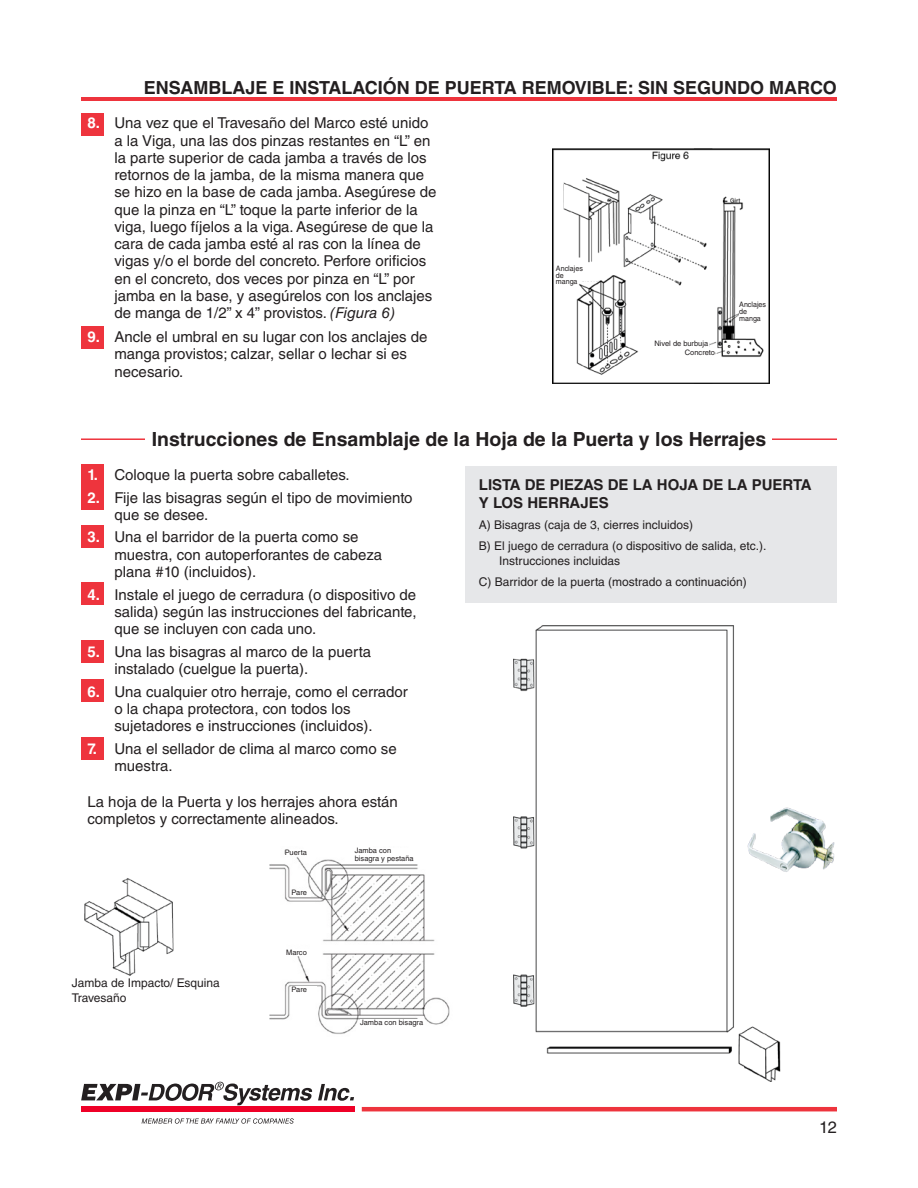
<style>
.page{position:relative;width:918px;height:1188px;background:#fff}
.page>*{position:absolute;margin:0;border:0;box-sizing:border-box;transform-origin:0 0}
.Headings{font:700 19.5px "Helvetica LT Std";color:#231f20}
.Page_headings_-_2nd_page{font:700 18px "Helvetica LT Std";color:#231f20}
.t1{font:16.5px "Helvetica LT Std";color:#231f20}
.instructions{font:15px/17.2px "Helvetica LT Std";color:#231f20}
.Parts_Headers{font:700 15px/18px "Helvetica LT Std";color:#231f20}
.Parts_list{font:12px/14.4px "Helvetica LT Std";color:#231f20}
.Parts_list-2{font:7.5px/7.5px "Helvetica LT Std";color:#231f20}
.Parts_list-3{font:7.5px/6.8px "Helvetica LT Std";color:#231f20;scale:.95 1}
.s1{font-weight:700;color:#fff}
.s2{font-style:italic}
</style>
<div class="page">
<svg style="left:81px;top:1082px;width:273px;height:23px"></svg>
<div style="left:81px;top:1107px;width:273px;height:5px;background:#ef0027"></div>
<svg style="left:142px;top:1118px;width:152px;height:6px"></svg>
<hr style="left:362px;top:1107px;width:475px;height:4px;background:#ee343d">
<hr style="left:81px;top:97px;width:756px;height:4px;background:#ee343d">
<div style="left:81px;top:113px;width:22px;height:23px;background:#ee343d"></div>
<div style="left:81px;top:326px;width:22px;height:23px;background:#ee343d"></div>
<div style="left:81px;top:464px;width:22px;height:23px;background:#ee343d"></div>
<div style="left:81px;top:487px;width:22px;height:23px;background:#ee343d"></div>
<div style="left:81px;top:525px;width:22px;height:22px;background:#ee343d"></div>
<div style="left:81px;top:582px;width:22px;height:22px;background:#ee343d"></div>
<div style="left:81px;top:640px;width:22px;height:23px;background:#ee343d"></div>
<div style="left:81px;top:680px;width:22px;height:22px;background:#ee343d"></div>
<div style="left:81px;top:737px;width:22px;height:23px;background:#ee343d"></div>
<hr style="left:81px;top:438px;width:756px;height:2px;background:#ee343d">
<img style="left:513px;top:625px;width:322px;height:456px">
<div style="left:465px;top:466px;width:372px;height:137px;background:#e6e7e9"></div>
<div style="left:146px;top:432px;width:626px;height:22px;background:#fff"></div>
<img style="left:553px;top:148px;width:216px;height:236px">
<img style="left:270px;top:850px;width:180px;height:184px">
<img style="left:84px;top:878px;width:90px;height:98px">
<div style="left:355px;top:848px;width:61px;height:15px;background:#fff"></div>
<div style="left:360px;top:1020px;width:64px;height:15px;background:#fff"></div>
<div style="left:292px;top:987px;width:25px;height:15px;background:#fff"></div>
<div style="left:292px;top:890px;width:18px;height:6px;background:#fff"></div>
<div style="left:285px;top:849px;width:36px;height:7px;background:#fff"></div>
<div style="left:286px;top:949px;width:36px;height:7px;background:#fff"></div>
<div style="left:739px;top:302px;width:28px;height:26px;background:#fff"></div>
<svg style="left:556px;top:265px;width:46px;height:24px"></svg>
<div style="left:654px;top:341px;width:55px;height:7px;background:#fff"></div>
<div style="left:661px;top:349px;width:54px;height:8px;background:#fff"></div>
<p class="Page_headings_-_2nd_page" style="left:144px;top:77px;width:695px">ENSAMBLAJE E INSTALACIÓN DE PUERTA REMOVIBLE: SIN SEGUNDO MARCO</p>
<p class="instructions" style="left:114px;top:115px;width:324px;text-indent:-27px"><span class="s1">8.</span> Una vez que el Travesaño del Marco esté unido a la Viga, una las dos pinzas restantes en “L” en la parte superior de cada jamba a través de los retornos de la jamba, de la misma manera que se hizo en la base de cada jamba. Asegúrese de que la pinza en “L” toque la parte inferior de la viga, luego fíjelos a la viga. Asegúrese de que la cara de cada jamba esté al ras con la línea de vigas y/o el borde del concreto. Perfore orificios en el concreto, dos veces por pinza en “L” por jamba en la base, y asegúrelos con los anclajes de manga de 1/2” x 4” provistos. <span class="s2">(Figura 6)</span></p>
<p class="instructions" style="left:114px;top:328px;width:315px;text-indent:-27px"><span class="s1">9.</span> Ancle el umbral en su lugar con los anclajes de manga provistos; calzar, sellar o lechar si es necesario.</p>
<p class="Parts_list-3" style="left:556px;top:265px;width:30px">Anclajes de manga</p>
<p class="Parts_list-2" style="left:654px;top:340px;width:55px">Nivel de burbuja</p>
<p class="Parts_list-2" style="left:685px;top:348px;width:32px">Concreto</p>
<p class="Parts_list-3" style="left:739px;top:301px;width:30px">Anclajes de manga</p>
<p class="Headings" style="left:152px;top:427px;width:616px">Instrucciones de Ensamblaje de la Hoja de la Puerta y los Herrajes</p>
<p class="instructions" style="left:87px;top:466px;width:264px"><span class="s1">1.</span> Coloque la puerta sobre caballetes.</p>
<p class="instructions" style="left:114px;top:489px;width:300px;text-indent:-27px"><span class="s1">2.</span> Fije las bisagras según el tipo de movimiento que se desee.</p>
<p class="instructions" style="left:114px;top:529px;width:269px;text-indent:-27px"><span class="s1">3.</span> Una el barridor de la puerta como se muestra, con autoperforantes de cabeza plana #10 (incluidos).</p>
<p class="instructions" style="left:114px;top:586px;width:304px;text-align:justify;text-indent:-27px"><span class="s1">4.</span> Instale el juego de cerradura (o dispositivo de salida) según las instrucciones del fabricante, que se incluyen con cada uno.</p>
<p class="instructions" style="left:114px;top:643px;width:258px;text-indent:-27px"><span class="s1">5.</span> Una las bisagras al marco de la puerta instalado (cuelgue la puerta).</p>
<p class="instructions" style="left:114px;top:683px;width:295px;text-indent:-27px"><span class="s1">6.</span> Una cualquier otro herraje, como el cerrador o la chapa protectora, con todos los sujetadores e instrucciones (incluidos).</p>
<p class="instructions" style="left:114px;top:740px;width:284px;text-indent:-27px"><span class="s1">7.</span> Una el sellador de clima al marco como se muestra.</p>
<p class="instructions" style="left:87px;top:793px;width:312px">La hoja de la Puerta y los herrajes ahora están completos y correctamente alineados.</p>
<p class="Parts_list" style="left:72px;top:976px;width:149px">Jamba de Impacto/ Esquina<br>Travesaño</p>
<p class="Parts_list-2" style="left:285px;top:848px;width:24px">Puerta</p>
<p class="Parts_list-2" style="left:292px;top:889px;width:17px">Pare</p>
<p class="Parts_list-2" style="left:286px;top:948px;width:22px">Marco</p>
<p class="Parts_list-2" style="left:292px;top:986px;width:17px">Pare</p>
<p class="Parts_list-2" style="left:355px;top:847px;width:60px">Jamba con bisagra y pestaña</p>
<p class="Parts_list-2" style="left:360px;top:1019px;width:65px">Jamba con bisagra</p>
<p class="Parts_Headers" style="left:479px;top:476px;width:334px">LISTA DE PIEZAS DE LA HOJA DE LA PUERTA<br>Y LOS HERRAJES</p>
<p class="Parts_list" style="left:479px;top:518px;width:216px">A) Bisagras (caja de 3, cierres incluidos)</p>
<p class="Parts_list" style="left:499px;top:539px;width:269px;text-indent:-20px">B) El juego de cerradura (o dispositivo de salida, etc.).<br>Instrucciones incluidas</p>
<p class="Parts_list" style="left:479px;top:575px;width:269px">C) Barridor de la puerta (mostrado a continuación)</p>
<p class="t1" style="left:819px;top:1117px;width:19px">12</p>
</div>
